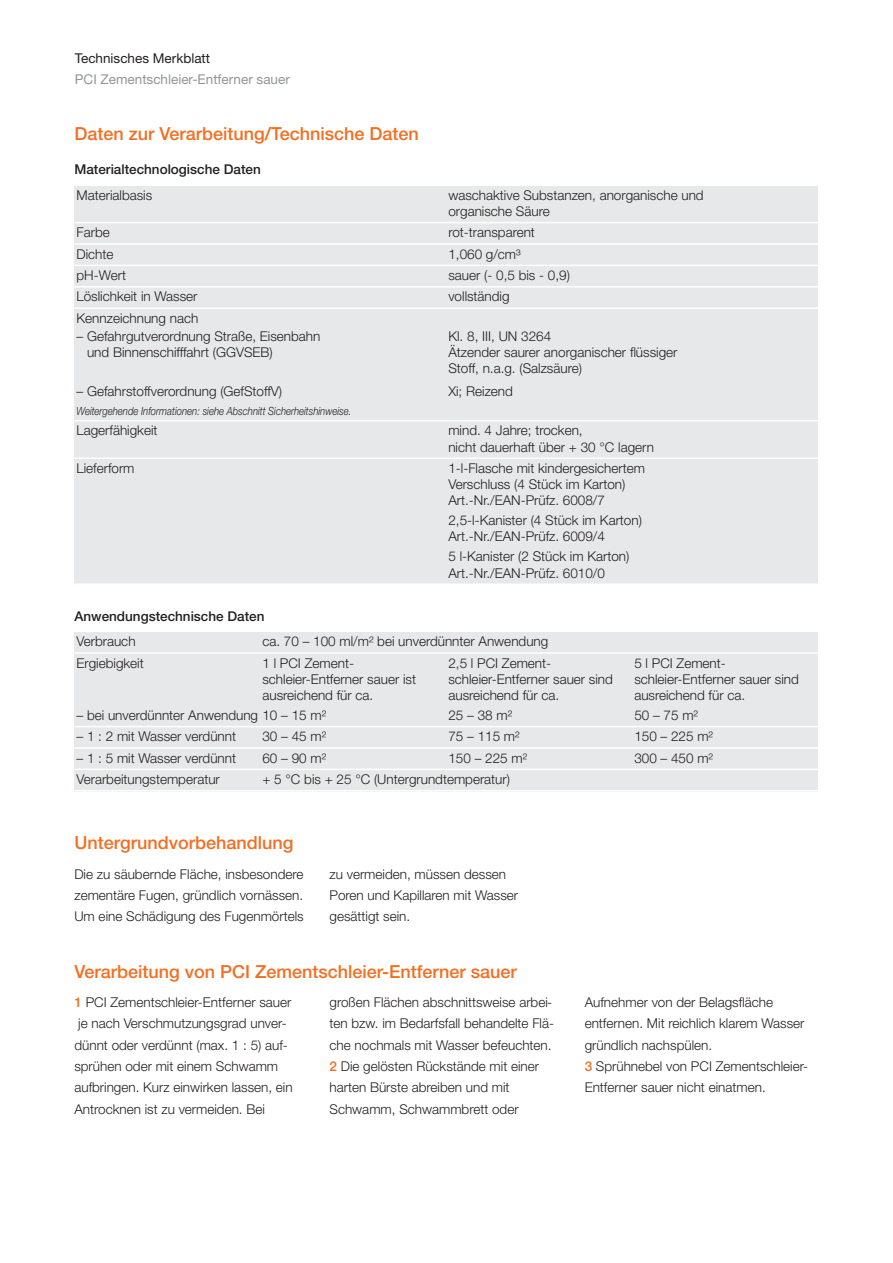
<style>
.page{position:relative;width:893px;height:1263px;background:#fff}
.page>*{position:absolute;margin:0;border:0;box-sizing:border-box;transform-origin:0 0}
.t1{font:500 18px "Helvetica Neue LT Pro";color:#f36e21}
.t2{font:300 13.5px/21.3px "Helvetica Neue LT Pro";color:#231f20}
.t3{font:500 13.5px "Helvetica Neue LT Pro";color:#231f20}
.t4{font:13.5px "Helvetica Neue LT Pro";color:#939598}
.t5{font:13.5px "Helvetica Neue LT Pro";color:#231f20}
.t6{font:italic 300 11.25px "Helvetica Neue LT Pro";color:#231f20;scale:.85 1}
.s1{font-family:"Li Gothic Med";font-weight:400;font-size:10.5px;color:#fff}
.s2{font-weight:500;color:#f36e21}
</style>
<div class="page">
<div style="left:74px;top:186px;width:372px;height:37px;background:#e7e8e9"></div>
<div style="left:446px;top:186px;width:372px;height:37px;background:#e7e8e9"></div>
<div style="left:74px;top:223px;width:372px;height:21px;background:#e7e8e9"></div>
<div style="left:446px;top:223px;width:372px;height:21px;background:#e7e8e9"></div>
<div style="left:74px;top:244px;width:372px;height:21px;background:#e7e8e9"></div>
<div style="left:446px;top:244px;width:372px;height:21px;background:#e7e8e9"></div>
<div style="left:74px;top:265px;width:372px;height:22px;background:#e7e8e9"></div>
<div style="left:446px;top:265px;width:372px;height:22px;background:#e7e8e9"></div>
<div style="left:74px;top:287px;width:372px;height:21px;background:#e7e8e9"></div>
<div style="left:446px;top:287px;width:372px;height:21px;background:#e7e8e9"></div>
<div style="left:74px;top:308px;width:372px;height:21px;background:#e7e8e9"></div>
<div style="left:446px;top:308px;width:372px;height:21px;background:#e7e8e9"></div>
<hr style="left:74px;top:222px;width:744px;height:1px;background:#fff">
<hr style="left:74px;top:243px;width:744px;height:2px;background:#fff">
<hr style="left:74px;top:265px;width:744px;height:1px;background:#fff">
<hr style="left:74px;top:286px;width:744px;height:2px;background:#fff">
<hr style="left:74px;top:307px;width:744px;height:2px;background:#fff">
<div style="left:74px;top:327px;width:372px;height:55px;background:#e7e8e9"></div>
<div style="left:446px;top:327px;width:372px;height:55px;background:#e7e8e9"></div>
<div style="left:74px;top:382px;width:372px;height:20px;background:#e7e8e9"></div>
<div style="left:446px;top:382px;width:372px;height:20px;background:#e7e8e9"></div>
<div style="left:74px;top:402px;width:744px;height:19px;background:#e7e8e9"></div>
<div style="left:74px;top:421px;width:372px;height:37px;background:#e7e8e9"></div>
<div style="left:446px;top:421px;width:372px;height:37px;background:#e7e8e9"></div>
<div style="left:74px;top:458px;width:372px;height:53px;background:#e7e8e9"></div>
<div style="left:446px;top:458px;width:372px;height:53px;background:#e7e8e9"></div>
<div style="left:74px;top:511px;width:372px;height:36px;background:#e7e8e9"></div>
<div style="left:446px;top:511px;width:372px;height:36px;background:#e7e8e9"></div>
<div style="left:74px;top:547px;width:372px;height:38px;background:#e7e8e9"></div>
<div style="left:446px;top:547px;width:372px;height:38px;background:#e7e8e9"></div>
<hr style="left:74px;top:420px;width:744px;height:1px;background:#fff">
<hr style="left:74px;top:457px;width:744px;height:2px;background:#fff">
<hr style="left:74px;top:583px;width:744px;height:2px;background:#fff">
<div style="left:74px;top:632px;width:186px;height:21px;background:#e7e8e9"></div>
<div style="left:260px;top:632px;width:558px;height:21px;background:#e7e8e9"></div>
<div style="left:74px;top:653px;width:186px;height:53px;background:#e7e8e9"></div>
<div style="left:260px;top:653px;width:186px;height:53px;background:#e7e8e9"></div>
<div style="left:446px;top:653px;width:186px;height:53px;background:#e7e8e9"></div>
<div style="left:632px;top:653px;width:186px;height:53px;background:#e7e8e9"></div>
<div style="left:74px;top:706px;width:186px;height:21px;background:#e7e8e9"></div>
<div style="left:260px;top:706px;width:186px;height:21px;background:#e7e8e9"></div>
<div style="left:446px;top:706px;width:186px;height:21px;background:#e7e8e9"></div>
<div style="left:632px;top:706px;width:186px;height:21px;background:#e7e8e9"></div>
<div style="left:74px;top:727px;width:186px;height:21px;background:#e7e8e9"></div>
<div style="left:260px;top:727px;width:186px;height:21px;background:#e7e8e9"></div>
<div style="left:446px;top:727px;width:186px;height:21px;background:#e7e8e9"></div>
<div style="left:632px;top:727px;width:186px;height:21px;background:#e7e8e9"></div>
<div style="left:74px;top:748px;width:186px;height:21px;background:#e7e8e9"></div>
<div style="left:260px;top:748px;width:186px;height:21px;background:#e7e8e9"></div>
<div style="left:446px;top:748px;width:186px;height:21px;background:#e7e8e9"></div>
<div style="left:632px;top:748px;width:186px;height:21px;background:#e7e8e9"></div>
<div style="left:74px;top:769px;width:186px;height:22px;background:#e7e8e9"></div>
<div style="left:260px;top:769px;width:558px;height:22px;background:#e7e8e9"></div>
<hr style="left:74px;top:652px;width:744px;height:2px;background:#fff">
<hr style="left:74px;top:726px;width:744px;height:1px;background:#fff">
<hr style="left:74px;top:747px;width:744px;height:2px;background:#fff">
<hr style="left:74px;top:769px;width:744px;height:1px;background:#fff">
<hr style="left:74px;top:790px;width:744px;height:1px;background:#fff">
<p class="t5" style="left:75px;top:53px;width:137px">Technisches Merkblatt</p>
<p class="t4" style="left:75px;top:74px;width:217px">PCI Zementschleier-Entferner sauer</p>
<h1 class="t1" style="left:74px;top:128px;width:346px">Daten zur Verarbeitung/Technische Daten</h1>
<p class="t3" style="left:74px;top:165px;width:188px">Materialtechnologische Daten</p>
<p class="t2" style="left:77px;top:186px;width:77px">Materialbasis</p>
<p class="t2" style="left:448px;top:188px;width:257px;line-height:16.2px">waschaktive Substanzen, anorganische und organische Säure</p>
<p class="t2" style="left:77px;top:223px;width:35px">Farbe</p>
<p class="t2" style="left:448px;top:223px;width:88px">rot-transparent</p>
<p class="t2" style="left:77px;top:244px;width:39px">Dichte</p>
<p class="t2" style="left:448px;top:244px;width:74px">1,060 g/cm³</p>
<p class="t2" style="left:77px;top:266px;width:51px">pH-Wert</p>
<p class="t2" style="left:448px;top:266px;width:123px">sauer (- 0,5 bis - 0,9)</p>
<p class="t2" style="left:77px;top:287px;width:123px">Löslichkeit in Wasser</p>
<p class="t2" style="left:448px;top:287px;width:63px">vollständig</p>
<p class="t2" style="left:77px;top:309px;width:123px">Kennzeichnung nach</p>
<p class="t2" style="left:87px;top:329px;width:235px;line-height:16.2px;text-indent:-11px">– Gefahrgutverordnung Straße, Eisenbahn und Binnenschifffahrt (GGVSEB)</p>
<p class="t2" style="left:448px;top:329px;width:231px;line-height:16.2px">Kl. 8, III, UN 3264<br>Ätzender saurer anorganischer flüssiger<br>Stoff, n.a.g. (Salzsäure)</p>
<p class="t2" style="left:77px;top:382px;width:207px">– Gefahrstoffverordnung (GefStoffV)</p>
<p class="t2" style="left:448px;top:382px;width:66px">Xi; Reizend</p>
<p class="t6" style="left:77px;top:407px;width:325px">Weitergehende Informationen: siehe Abschnitt Sicherheitshinweise.</p>
<p class="t2" style="left:77px;top:421px;width:83px">Lagerfähigkeit</p>
<p class="t2" style="left:448px;top:424px;width:207px;line-height:16.2px">mind. 4 Jahre; trocken,<br>nicht dauerhaft über + 30 °C lagern</p>
<p class="t2" style="left:77px;top:459px;width:60px">Lieferform</p>
<p class="t2" style="left:448px;top:461px;width:198px;line-height:16.2px">1-l-Flasche mit kindergesichertem<br>Verschluss (4 Stück im Karton)<br>Art.-Nr./EAN-Prüfz. 6008/7</p>
<p class="t2" style="left:448px;top:514px;width:195px;line-height:16.2px">2,5-l-Kanister (4 Stück im Karton)<br>Art.-Nr./EAN-Prüfz. 6009/4</p>
<p class="t2" style="left:448px;top:550px;width:183px;line-height:16.2px">5 l-Kanister (2 Stück im Karton)<br>Art.-Nr./EAN-Prüfz. 6010/0</p>
<p class="t3" style="left:74px;top:611px;width:192px">Anwendungstechnische Daten</p>
<p class="t2" style="left:77px;top:632px;width:61px">Verbrauch</p>
<p class="t2" style="left:262px;top:632px;width:287px">ca. 70 – 100 ml/m² bei unverdünnter Anwendung</p>
<p class="t2" style="left:77px;top:653px;width:69px">Ergiebigkeit</p>
<p class="t2" style="left:262px;top:656px;width:155px;line-height:16.2px">1 l PCI Zement&shy;schleier-Entferner sauer ist ausreichend für ca.</p>
<p class="t2" style="left:448px;top:656px;width:166px;line-height:16.2px">2,5 l PCI Zement&shy;schleier-Entferner sauer sind ausreichend für ca.</p>
<p class="t2" style="left:634px;top:656px;width:166px;line-height:16.2px">5 l PCI Zement&shy;schleier-Entferner sauer sind ausreichend für ca.</p>
<p class="t2" style="left:77px;top:706px;width:251px">– bei unverdünnter Anwendung 10 – 15 m²</p>
<p class="t2" style="left:448px;top:706px;width:65px">25 – 38 m²</p>
<p class="t2" style="left:634px;top:706px;width:65px">50 – 75 m²</p>
<p class="t2" style="left:77px;top:727px;width:161px">– 1 : 2 mit Wasser verdünnt</p>
<p class="t2" style="left:262px;top:727px;width:65px">30 – 45 m²</p>
<p class="t2" style="left:448px;top:727px;width:73px">75 – 115 m²</p>
<p class="t2" style="left:634px;top:727px;width:80px">150 – 225 m²</p>
<p class="t2" style="left:77px;top:748px;width:161px">– 1 : 5 mit Wasser verdünnt</p>
<p class="t2" style="left:262px;top:748px;width:65px">60 – 90 m²</p>
<p class="t2" style="left:448px;top:748px;width:80px">150 – 225 m²</p>
<p class="t2" style="left:634px;top:748px;width:80px">300 – 450 m²</p>
<p class="t2" style="left:77px;top:770px;width:145px">Verarbeitungstemperatur</p>
<p class="t2" style="left:262px;top:770px;width:249px">+ 5 °C bis + 25 °C (Untergrundtemperatur)</p>
<h1 class="t1" style="left:74px;top:836px;width:221px">Untergrundvorbehandlung</h1>
<p class="t2" style="left:74px;top:864px;width:231px;text-align:justify">Die zu säubernde Fläche, insbesondere zementäre Fugen, gründlich vornässen.<br>Um eine Schädigung des Fugenmörtels</p>
<p class="t2" style="left:330px;top:864px;width:190px">zu vermeiden, müssen dessen<br>Poren und Kapillaren mit Wasser gesättigt sein.</p>
<h1 class="t1" style="left:74px;top:965px;width:444px">Verarbeitung von PCI Zementschleier-Entferner sauer</h1>
<p class="t2" style="left:74px;top:993px;width:220px"><span class="s1">█</span><span class="s2">1</span> PCI Zementschleier-Entferner sauer je nach Verschmutzungsgrad unver&shy;dünnt oder verdünnt (max. 1 : 5) auf&shy;sprühen oder mit einem Schwamm aufbringen. Kurz einwirken lassen, ein Antrocknen ist zu vermeiden. Bei</p>
<p class="t2" style="left:330px;top:993px;width:226px">großen Flächen abschnittsweise arbei&shy;ten bzw. im Bedarfsfall behandelte Flä&shy;che nochmals mit Wasser befeuchten. <span class="s1">█</span><span class="s2">2</span> Die gelösten Rückstände mit einer harten Bürste abreiben und mit Schwamm, Schwammbrett oder</p>
<p class="t2" style="left:585px;top:993px;width:225px">Aufnehmer von der Belagsfläche entfernen. Mit reichlich klarem Wasser gründlich nachspülen.<br><span class="s1">█</span><span class="s2">3</span> Sprühnebel von PCI Zementschleier-Entferner sauer nicht einatmen.</p>
</div>
